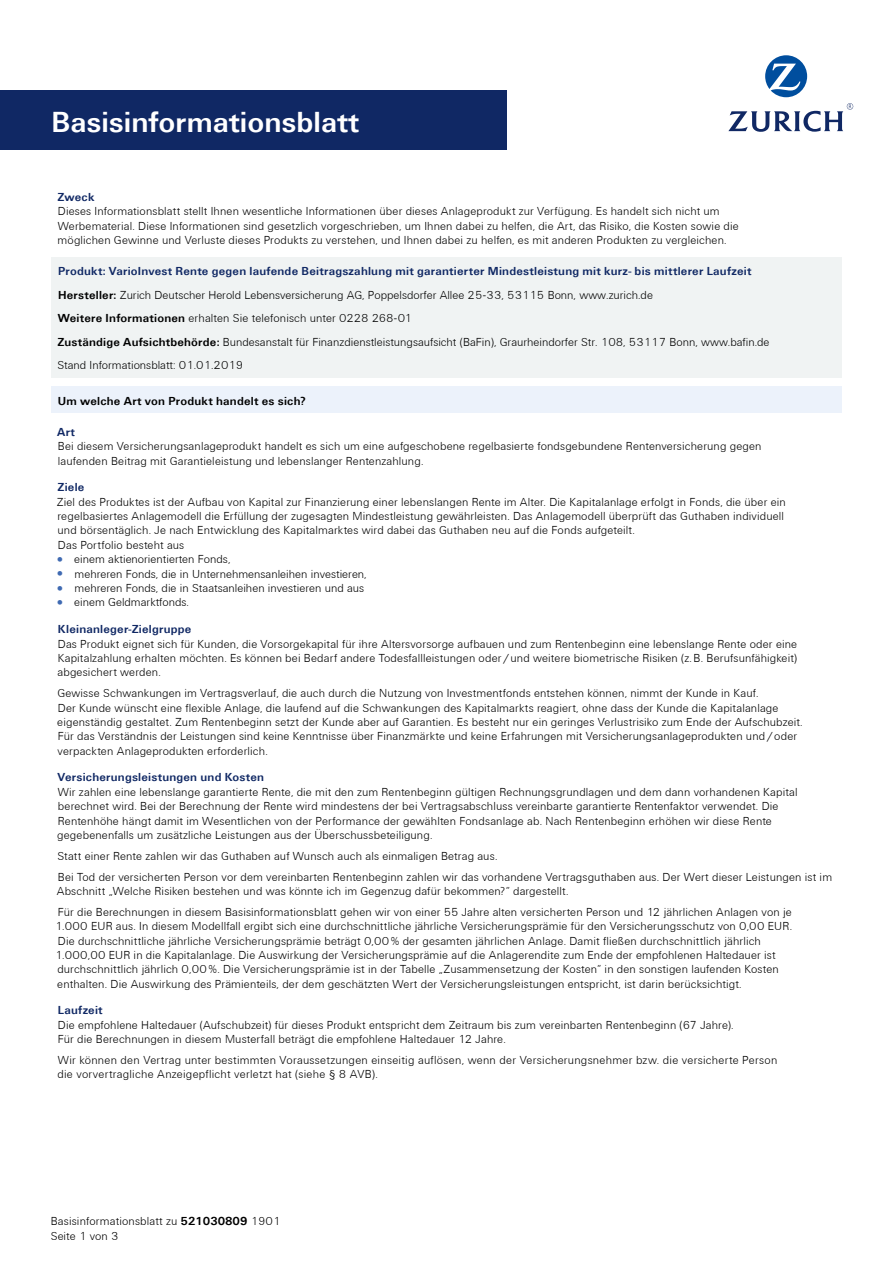
<style>
.page{position:relative;width:893px;height:1263px;background:#fff}
.page>*{position:absolute;margin:0;border:0;box-sizing:border-box;transform-origin:0 0}
.t1{font:30px "U001 T Ligh Bold";color:#fff}
.t2{font:12px/14.4px "U001 T Ligh";letter-spacing:.01em;color:#000}
.t3{font:12px "U001 T Ligh Bold";letter-spacing:.02em;color:#102864}
.t4{font:12px "U001 T Ligh Bold";letter-spacing:.02em;color:#000}
.s1{font-family:"U001 T Ligh Bold"}
.s2{font-size:16.5px;color:#3f6ab2}
</style>
<div class="page">
<svg style="left:765px;top:55px;width:42px;height:42px"></svg>
<svg style="left:728px;top:103px;width:125px;height:29px"></svg>
<div style="left:0;top:90px;width:506px;height:60px;background:#102864"></div>
<div style="left:51px;top:257px;width:791px;height:120px;background:#f0f3f3"></div>
<div style="left:51px;top:386px;width:791px;height:27px;background:#ecf2fb"></div>
<h1 class="t1" style="left:51px;top:105px;width:309px">Basisinformationsblatt</h1>
<p class="t3" style="left:58px;top:190px;width:38px">Zweck</p>
<p class="t2" style="left:58px;top:204px;width:683px">Dieses Informationsblatt stellt Ihnen wesentliche Informationen über dieses Anlageprodukt zur Verfügung. Es handelt sich nicht um<br>Werbematerial. Diese Informationen sind gesetzlich vorgeschrieben, um Ihnen dabei zu helfen, die Art, das Risiko, die Kosten sowie die möglichen Gewinne und Verluste dieses Produkts zu verstehen, und Ihnen dabei zu helfen, es mit anderen Produkten zu vergleichen.</p>
<p class="t3" style="left:58px;top:265px;width:695px">Produkt: VarioInvest Rente gegen laufende Beitragszahlung mit garantierter Mindestleistung mit kurz- bis mittlerer Laufzeit</p>
<p class="t2" style="left:57px;top:283px;width:714px;line-height:23.4px"><span class="s1">Hersteller:</span> Zurich Deutscher Herold Lebensversicherung AG, Poppelsdorfer Allee 25-33, 53115 Bonn, www.zurich.de<br><span class="s1">Weitere Informationen</span> erhalten Sie telefonisch unter 0228 268-01<br><span class="s1">Zuständige Aufsichtbehörde:</span> Bundesanstalt für Finanzdienstleistungsaufsicht (BaFin), Graurheindorfer Str. 108, 53117 Bonn, www.bafin.de Stand Informationsblatt: 01.01.2019</p>
<p class="t4" style="left:58px;top:394px;width:249px">Um welche Art von Produkt handelt es sich?</p>
<p class="t3" style="left:57px;top:425px;width:19px">Art</p>
<p class="t2" style="left:58px;top:439px;width:705px">Bei diesem Versicherungsanlageprodukt handelt es sich um eine aufgeschobene regelbasierte fondsgebundene Rentenversicherung gegen laufenden Beitrag mit Garantieleistung und lebenslanger Rentenzahlung.</p>
<p class="t3" style="left:58px;top:480px;width:28px">Ziele</p>
<p class="t2" style="left:57px;top:495px;width:730px">Ziel des Produktes ist der Aufbau von Kapital zur Finanzierung einer lebenslangen Rente im Alter. Die Kapitalanlage erfolgt in Fonds, die über ein regelbasiertes Anlagemodell die Erfüllung der zugesagten Mindestleistung gewährleisten. Das Anlagemodell überprüft das Guthaben individuell und börsentäglich. Je nach Entwicklung des Kapitalmarktes wird dabei das Guthaben neu auf die Fonds aufgeteilt.<br>Das Portfolio besteht aus</p>
<p class="t2" style="left:55px;top:552px;width:177px"><span class="s2">•</span> einem aktienorientierten Fonds,</p>
<p class="t2" style="left:55px;top:567px;width:314px"><span class="s2">•</span> mehreren Fonds, die in Unternehmensanleihen investieren,</p>
<p class="t2" style="left:55px;top:581px;width:311px"><span class="s2">•</span> mehreren Fonds, die in Staatsanleihen investieren und aus</p>
<p class="t2" style="left:55px;top:595px;width:136px"><span class="s2">•</span> einem Geldmarktfonds.</p>
<p class="t3" style="left:58px;top:622px;width:135px">Kleinanleger-Zielgruppe</p>
<p class="t2" style="left:58px;top:636px;width:741px;text-align:justify">Das Produkt eignet sich für Kunden, die Vorsorgekapital für ihre Altersvorsorge aufbauen und zum Rentenbeginn eine lebenslange Rente oder eine Kapitalzahlung erhalten möchten. Es können bei Bedarf andere Todesfallleistungen oder /und weitere biometrische Risiken (z.B. Berufsunfähigkeit) abgesichert werden.</p>
<p class="t2" style="left:57px;top:686px;width:747px">Gewisse Schwankungen im Vertragsverlauf, die auch durch die Nutzung von Investmentfonds entstehen können, nimmt der Kunde in Kauf.<br>Der Kunde wünscht eine flexible Anlage, die laufend auf die Schwankungen des Kapitalmarkts reagiert, ohne dass der Kunde die Kapitalanlage eigenständig gestaltet. Zum Rentenbeginn setzt der Kunde aber auf Garantien. Es besteht nur ein geringes Verlustrisiko zum Ende der Aufschubzeit.<br>Für das Verständnis der Leistungen sind keine Kenntnisse über Finanzmärkte und keine Erfahrungen mit Versicherungsanlageprodukten und/oder verpackten Anlageprodukten erforderlich.</p>
<p class="t3" style="left:58px;top:771px;width:208px">Versicherungsleistungen und Kosten</p>
<p class="t2" style="left:57px;top:785px;width:742px">Wir zahlen eine lebenslange garantierte Rente, die mit den zum Rentenbeginn gültigen Rechnungsgrundlagen und dem dann vorhandenen Kapital berechnet wird. Bei der Berechnung der Rente wird mindestens der bei Vertragsabschluss vereinbarte garantierte Rentenfaktor verwendet. Die Rentenhöhe hängt damit im Wesentlichen von der Performance der gewählten Fondsanlage ab. Nach Rentenbeginn erhöhen wir diese Rente gegebenenfalls um zusätzliche Leistungen aus der Überschussbeteiligung.</p>
<p class="t2" style="left:57px;top:845px;width:776px;line-height:20.9px">Statt einer Rente zahlen wir das Guthaben auf Wunsch auch als einmaligen Betrag aus.<br>Bei Tod der versicherten Person vor dem vereinbarten Rentenbeginn zahlen wir das vorhandene Vertragsguthaben aus. Der Wert dieser Leistungen ist im</p>
<p class="t2" style="left:57px;top:881px;width:737px;line-height:20.9px">Abschnitt „Welche Risiken bestehen und was könnte ich im Gegenzug dafür bekommen?“ dargestellt.<br>Für die Berechnungen in diesem Basisinformationsblatt gehen wir von einer 55 Jahre alten versicherten Person und 12 jährlichen Anlagen von je</p>
<p class="t2" style="left:55px;top:919px;width:738px">1.000 EUR aus. In diesem Modellfall ergibt sich eine durchschnittliche jährliche Versicherungsprämie für den Versicherungsschutz von 0,00 EUR.<br>Die durchschnittliche jährliche Versicherungsprämie beträgt 0,00% der gesamten jährlichen Anlage. Damit fließen durchschnittlich jährlich 1.000,00 EUR in die Kapitalanlage. Die Auswirkung der Versicherungsprämie auf die Anlagerendite zum Ende der empfohlenen Haltedauer ist durchschnittlich jährlich 0,00%. Die Versicherungsprämie ist in der Tabelle „Zusammensetzung der Kosten“ in den sonstigen laufenden Kosten enthalten. Die Auswirkung des Prämienteils, der dem geschätzten Wert der Versicherungsleistungen entspricht, ist darin berücksichtigt.</p>
<p class="t3" style="left:58px;top:1004px;width:46px">Laufzeit</p>
<p class="t2" style="left:58px;top:1018px;width:677px">Die empfohlene Haltedauer (Aufschubzeit) für dieses Produkt entspricht dem Zeitraum bis zum vereinbarten Rentenbeginn (67 Jahre).<br>Für die Berechnungen in diesem Musterfall beträgt die empfohlene Haltedauer 12 Jahre.</p>
<p class="t2" style="left:57px;top:1053px;width:721px">Wir können den Vertrag unter bestimmten Voraussetzungen einseitig auflösen, wenn der Versicherungsnehmer bzw. die versicherte Person die vorvertragliche Anzeigepflicht verletzt hat (siehe § 8 AVB).</p>
<p class="t2" style="left:51px;top:1214px;width:231px">Basisinformationsblatt zu <span class="s1">521030809</span> 1901<br>Seite 1 von 3</p>
</div>
